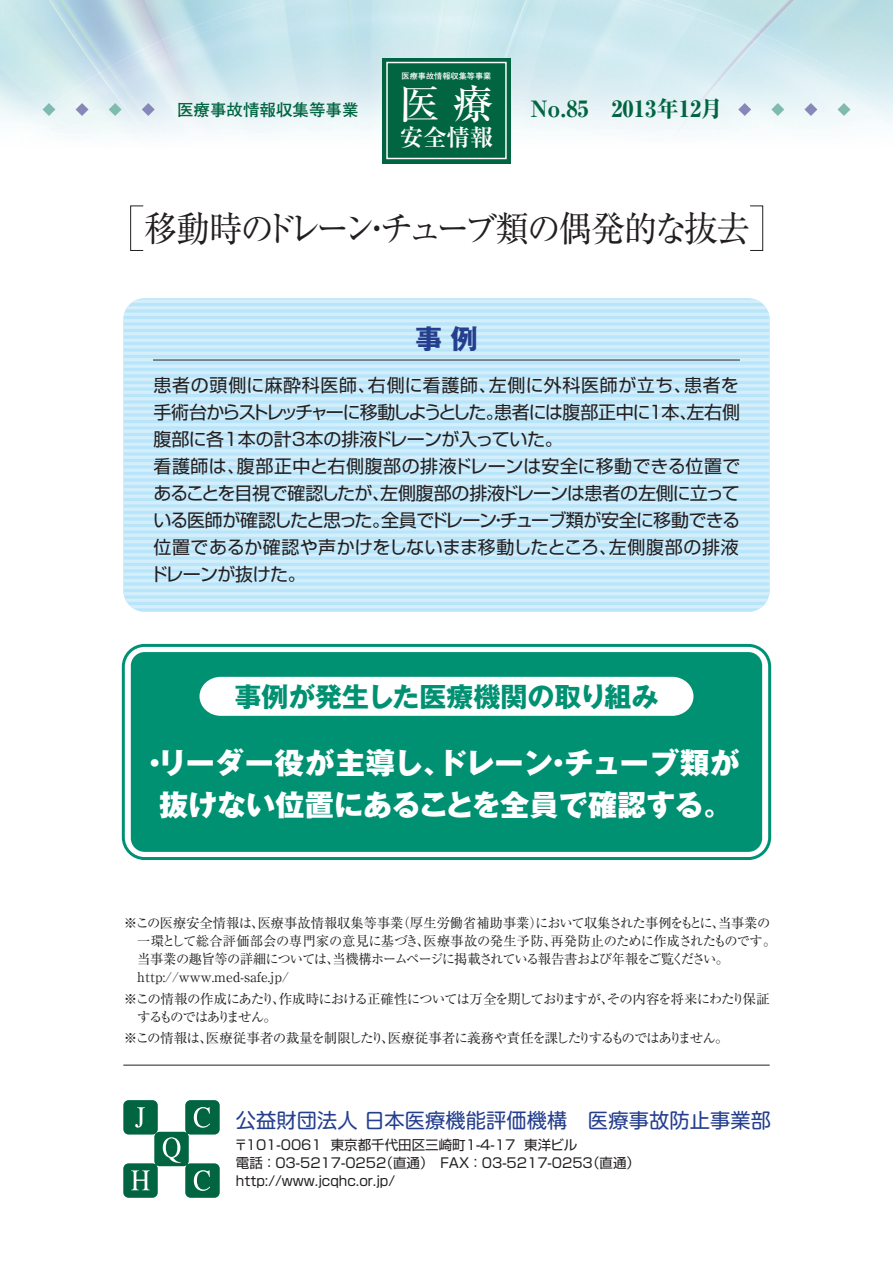
<style>
.page{position:relative;width:893px;height:1263px;background:#fff}
.page>*{position:absolute;margin:0;border:0;box-sizing:border-box;transform-origin:0 0}
.t1{font:40.35px "Ryumin Pro Medium 90 msp RKSJ H";color:#fff}
.t2{font:36px "Ryumin Pro Regular 90 msp RKSJ H";letter-spacing:-.08em;color:#231f20;scale:.93 1}
.t3{font:29.25px/42px "Gothic MB101 Pro Heavy 90 msp RKSJ H";color:#fff;text-align:center}
.t4{font:27px "Gothic MB101 Pro Bold 90 msp RKSJ H";color:#009173}
.t5{font:27px "Gothic MB101 Pro Bold 90 msp RKSJ H";color:#253f8e}
.t6{font:23.4px "Ryumin Pro Bold 90 msp RKSJ H";color:#fff}
.t7{font:22.5px "Ryumin Pro Heavy 90 msp RKSJ H";color:#006540}
.t8{font:20.25px "Shin M Go Pro Regular 90 msp RKSJ H";letter-spacing:.005em;color:#253f8e}
.t9{font:18px/27px "Shin Go Pro Regular 90 msp RKSJ H";letter-spacing:-.01em;color:#231f20}
.t10{font:16.5px "Futo Go B101 Pro Bold 90 msp RKSJ H";color:#006540}
.t11{font:13.5px/18px "Shin Go Pro Regular 90 msp RKSJ H";color:#231f20}
.t12{font:13.5px "Ryumin Pro Regular 90 msp RKSJ H";color:#231f20}
.t13{font:13.5px/18px "Ryumin Pro Regular 90 msp RKSJ H";letter-spacing:-.085em;color:#231f20}
.t14{font:13.5px "Ryumin Pro Regular 90 msp RKSJ H";letter-spacing:-.02em;color:#231f20}
.t15{font:13.5px "Ryumin Pro Regular 90 msp RKSJ H";letter-spacing:-.065em;color:#231f20}
.t16{font:13.5px "Ryumin Pro Regular 90 msp RKSJ H";letter-spacing:-.07em;color:#231f20}
.t17{font:8.1px "Futo Go B101 Pro Bold 90 msp RKSJ H";color:#fff}
</style>
<div class="page">
<img style="left:0;top:0;width:893px;height:1065px">
<svg style="left:109px;top:103px;width:13px;height:13px"></svg>
<svg style="left:43px;top:103px;width:12px;height:13px"></svg>
<svg style="left:142px;top:103px;width:13px;height:13px"></svg>
<svg style="left:76px;top:103px;width:13px;height:13px"></svg>
<svg style="left:771px;top:103px;width:13px;height:13px"></svg>
<svg style="left:804px;top:103px;width:13px;height:13px"></svg>
<svg style="left:738px;top:103px;width:13px;height:13px"></svg>
<svg style="left:837px;top:103px;width:13px;height:13px"></svg>
<div style="left:382px;top:58px;width:129px;height:105px;background:#006540"></div>
<div style="left:386px;top:62px;width:121px;height:97px;border:1px solid #fff"></div>
<hr style="left:123px;top:1065px;width:647px;height:1px;background:#231f20">
<div style="left:130px;top:206px;width:14px;height:45px;border:1px solid #231f20"></div>
<div style="left:750px;top:206px;width:13px;height:45px;border:1px solid #231f20"></div>
<svg style="left:123px;top:1100px;width:97px;height:98px"></svg>
<div style="left:123px;top:298px;width:647px;height:314px;background:linear-gradient(to right,#c6eafa,#c6eafa);border-radius:21px"></div>
<hr style="left:153px;top:360px;width:587px;height:1px;background:#231f20">
<div style="left:122px;top:644px;width:649px;height:216px;border:3px solid #009173;border-radius:21px"></div>
<div style="left:132px;top:653px;width:629px;height:197px;background:#009173;border-radius:12px"></div>
<div style="left:131px;top:652px;width:631px;height:200px;border:3px solid #009173;border-radius:12px"></div>
<div style="left:199px;top:677px;width:494px;height:39px;background:#fff"></div>
<p class="t10" style="left:177px;top:103px;width:183px">医療事故情報収集等事業</p>
<p class="t17" style="left:402px;top:73px;width:91px">医療事故情報収集等事業</p>
<h1 class="t1" style="left:399px;top:89px;width:96px">医 療</h1>
<p class="t6" style="left:400px;top:129px;width:95px">安全情報</p>
<p class="t7" style="left:531px;top:100px;width:193px">No.85　2013年12月</p>
<h2 class="t2" style="left:144px;top:215px;width:654px">移動時のドレーン・チューブ類の偶発的な抜去</h2>
<h3 class="t5" style="left:415px;top:329px;width:64px">事 例</h3>
<p class="t9" style="left:150px;top:374px;width:592px">患者の頭側に麻酔科医師、右側に看護師、左側に外科医師が立ち、患者を手術台からストレッチャーに移動しようとした。患者には腹部正中に1本、左右側腹部に各1本の計3本の排液ドレーンが入っていた。<br>看護師は、腹部正中と右側腹部の排液ドレーンは安全に移動できる位置であることを目視で確認したが、左側腹部の排液ドレーンは患者の左側に立っている医師が確認したと思った。全員でドレーン・チューブ類が安全に移動できる位置であるか確認や声かけをしないまま移動したところ、左側腹部の排液ドレーンが抜けた。</p>
<h3 class="t4" style="left:234px;top:686px;width:426px">事例が発生した医療機関の取り組み</h3>
<h3 class="t3" style="left:140px;top:745px;width:601px">・リーダー役が主導し、ドレーン・チューブ類が抜けない位置にあることを全員で確認する。</h3>
<p class="t12" style="left:124px;top:918px;width:648px">※この医療安全情報は、医療事故情報収集等事業（厚生労働省補助事業）において収集された事例をもとに、当事業の</p>
<p class="t14" style="left:137px;top:936px;width:640px">一環として総合評価部会の専門家の意見に基づき、医療事故の発生予防、再発防止のために作成されたものです。</p>
<p class="t16" style="left:137px;top:954px;width:594px">当事業の趣旨等の詳細については、当機構ホームページに掲載されている報告書および年報をご覧ください。</p>
<p class="t12" style="left:124px;top:972px;width:167px">　http://www.med-safe.jp/</p>
<p class="t13" style="left:137px;top:992px;width:634px;text-indent:-13px">※この情報の作成にあたり、作成時における正確性については万全を期しておりますが、その内容を将来にわたり保証するものではありません。</p>
<p class="t15" style="left:124px;top:1033px;width:606px">※この情報は、医療従事者の裁量を制限したり、医療従事者に義務や責任を課したりするものではありません。</p>
<p class="t8" style="left:236px;top:1112px;width:537px">公益財団法人 日本医療機能評価機構　医療事故防止事業部</p>
<p class="t11" style="left:234px;top:1138px;width:408px">〒101-0061 東京都千代田区三崎町1-4-17 東洋ビル<br>電話 ：03-5217-0252（直通）　ＦＡＸ ：03-5217-0253（直通）http://www.jcqhc.or.jp/</p>
</div>
